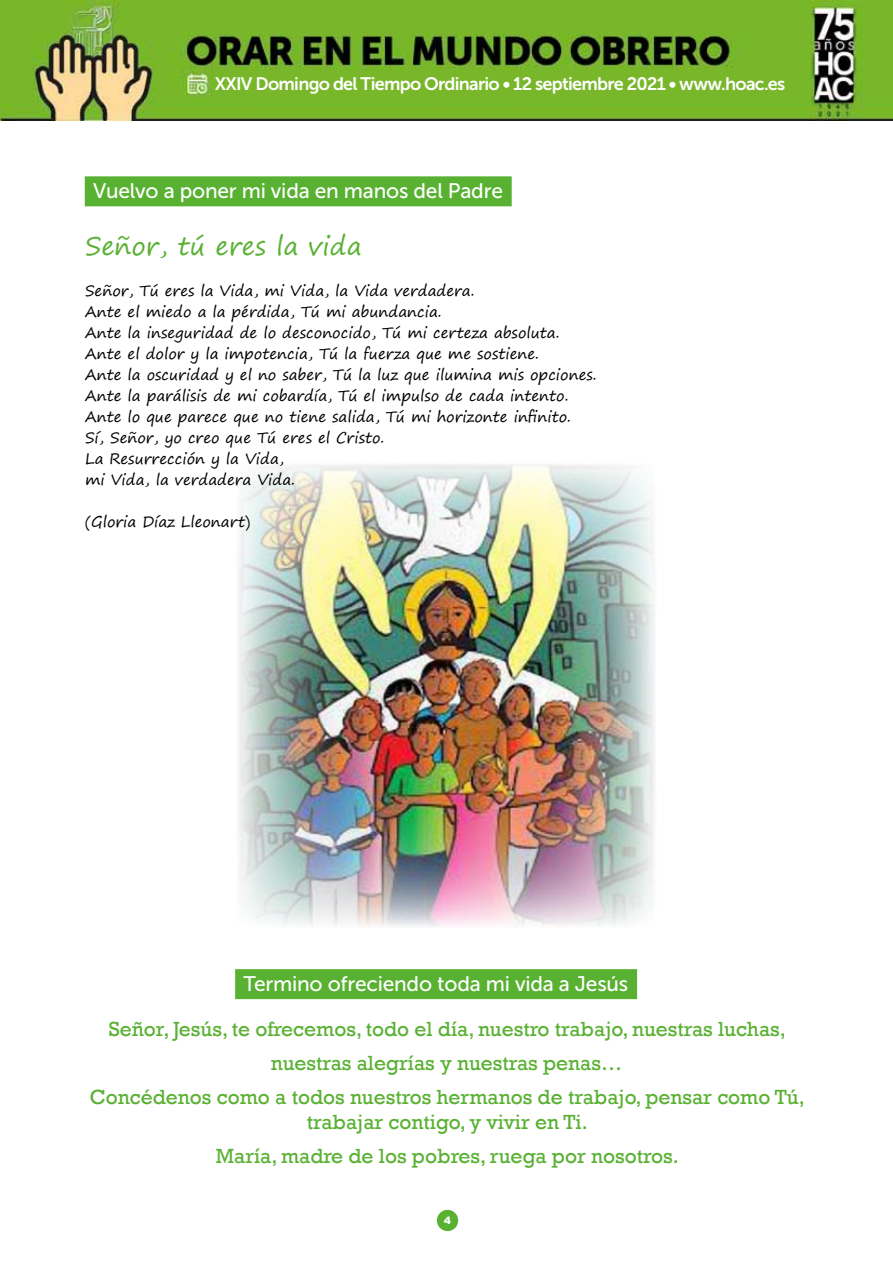
<style>
.page{position:relative;width:893px;height:1263px;background:#fff}
.page>*{position:absolute;margin:0;border:0;box-sizing:border-box;transform-origin:0 0}
.t1{font:25.5px "Segoe Print";color:#59b132}
.t2{font:21px/33.8px "Rockwell";color:#59b132;text-align:center}
.t3{font:21px "Museo Sans 500";letter-spacing:-.01em;color:#fff}
.t4{font:18px "Museo Sans 700";letter-spacing:-.04em;color:#fff}
.t5{font:15px/21px "Segoe Print";color:#000}
.t6{font:900 10.5px "Gotham HTF";color:#fff}
</style>
<div class="page">
<img style="left:0;top:0;width:893px;height:120px">
<div style="left:437px;top:1210px;width:21px;height:21px;background:#59b132;border-radius:50%"></div>
<img style="left:238px;top:464px;width:417px;height:463px">
<div style="left:85px;top:176px;width:427px;height:30px;background:#59b132"></div>
<div style="left:235px;top:969px;width:402px;height:30px;background:#59b132"></div>
<p class="t4" style="left:215px;top:74px;width:572px">XXIV Domingo del Tiempo Ordinario • 12 septiembre 2021 • www.hoac.es</p>
<h2 class="t3" style="left:93px;top:179px;width:411px">Vuelvo a poner mi vida en manos del Padre</h2>
<h1 class="t1" style="left:85px;top:223px;width:278px">Señor, tú eres la vida</h1>
<p class="t5" style="left:85px;top:279px;width:513px">Señor, Tú eres la Vida, mi Vida, la Vida verdadera.<br>Ante el miedo a la pérdida, Tú mi abundancia.<br>Ante la inseguridad de lo desconocido, Tú mi certeza absoluta.<br>Ante el dolor y la impotencia, Tú la fuerza que me sostiene.<br>Ante la oscuridad y el no saber, Tú la luz que ilumina mis opciones.<br>Ante la parálisis de mi cobardía, Tú el impulso de cada intento.<br>Ante lo que parece que no tiene salida, Tú mi horizonte infinito.<br>Sí, Señor, yo creo que Tú eres el Cristo.<br>La Resurrección y la Vida,<br>mi Vida, la verdadera Vida.</p>
<p class="t5" style="left:85px;top:510px;width:167px">(Gloria Díaz Lleonart)</p>
<h2 class="t3" style="left:244px;top:972px;width:386px">Termino ofreciendo toda mi vida a Jesús</h2>
<h2 class="t2" style="left:90px;top:1012px;width:717px">Señor, Jesús, te ofrecemos, todo el día, nuestro trabajo, nuestras luchas, nuestras alegrías y nuestras penas…<br>Concédenos como a todos nuestros hermanos de trabajo, pensar como Tú,</h2>
<h2 class="t2" style="left:216px;top:1105px;width:464px">trabajar contigo, y vivir en Ti.<br>María, madre de los pobres, ruega por nosotros.</h2>
<p class="t6" style="left:444px;top:1214px;width:9px">4</p>
</div>
